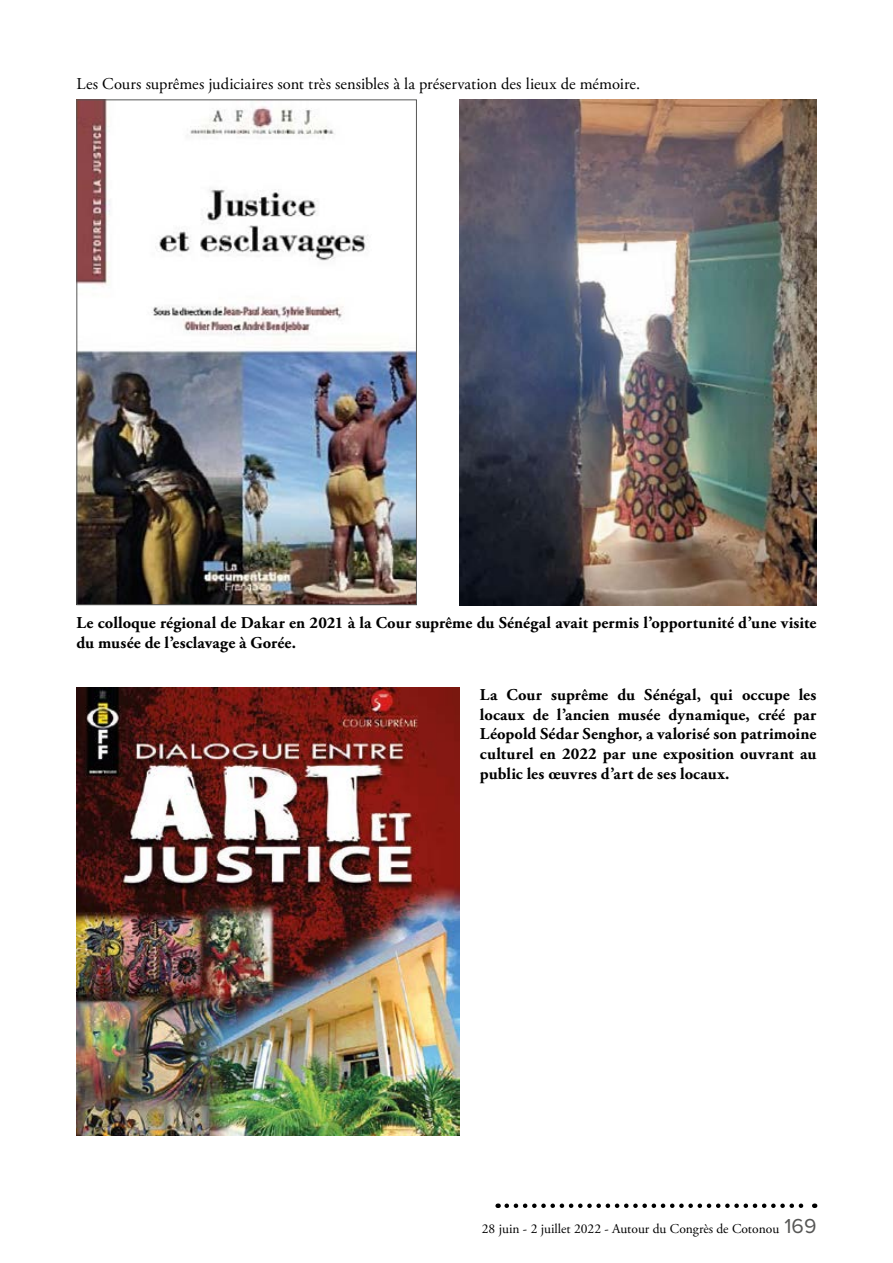
<style>
.page{position:relative;width:893px;height:1263px;background:#fff}
.page>*{position:absolute;margin:0;border:0;box-sizing:border-box;transform-origin:0 0}
.t1{font:700 16.5px/19.8px "Adobe Garamond Pro";letter-spacing:.005em;color:#000}
.t2{font:16.5px "Adobe Garamond Pro";color:#000}
.t3{font:13.5px "Adobe Garamond Pro";color:#000}
.s1{font-family:"Proxima Nova";font-size:21px;color:#575756}
</style>
<div class="page">
<svg style="left:507px;top:1203px;width:308px;height:5px"></svg>
<img style="left:460px;top:100px;width:356px;height:505px">
<img style="left:77px;top:688px;width:383px;height:448px">
<img style="left:79px;top:102px;width:336px;height:501px">
<p class="t2" style="left:77px;top:74px;width:565px">Les Cours suprêmes judiciaires sont très sensibles à la préservation des lieux de mémoire.</p>
<p class="t1" style="left:77px;top:613px;width:741px">Le colloque régional de Dakar en 2021 à la Cour suprême du Sénégal avait permis l’opportunité d’une visite du musée de l’esclavage à Gorée.</p>
<p class="t1" style="left:480px;top:685px;width:338px;text-align:justify">La Cour suprême du Sénégal, qui occupe les locaux de l’ancien musée dynamique, créé par Léopold Sédar Senghor, a valorisé son patrimoine culturel en 2022 par une exposition ouvrant au public les œuvres d’art de ses locaux.</p>
<p class="t3" style="left:482px;top:1221px;width:336px">28 juin - 2 juillet 2022 - Autour du Congrès de Cotonou <span class="s1">169</span></p>
</div>
